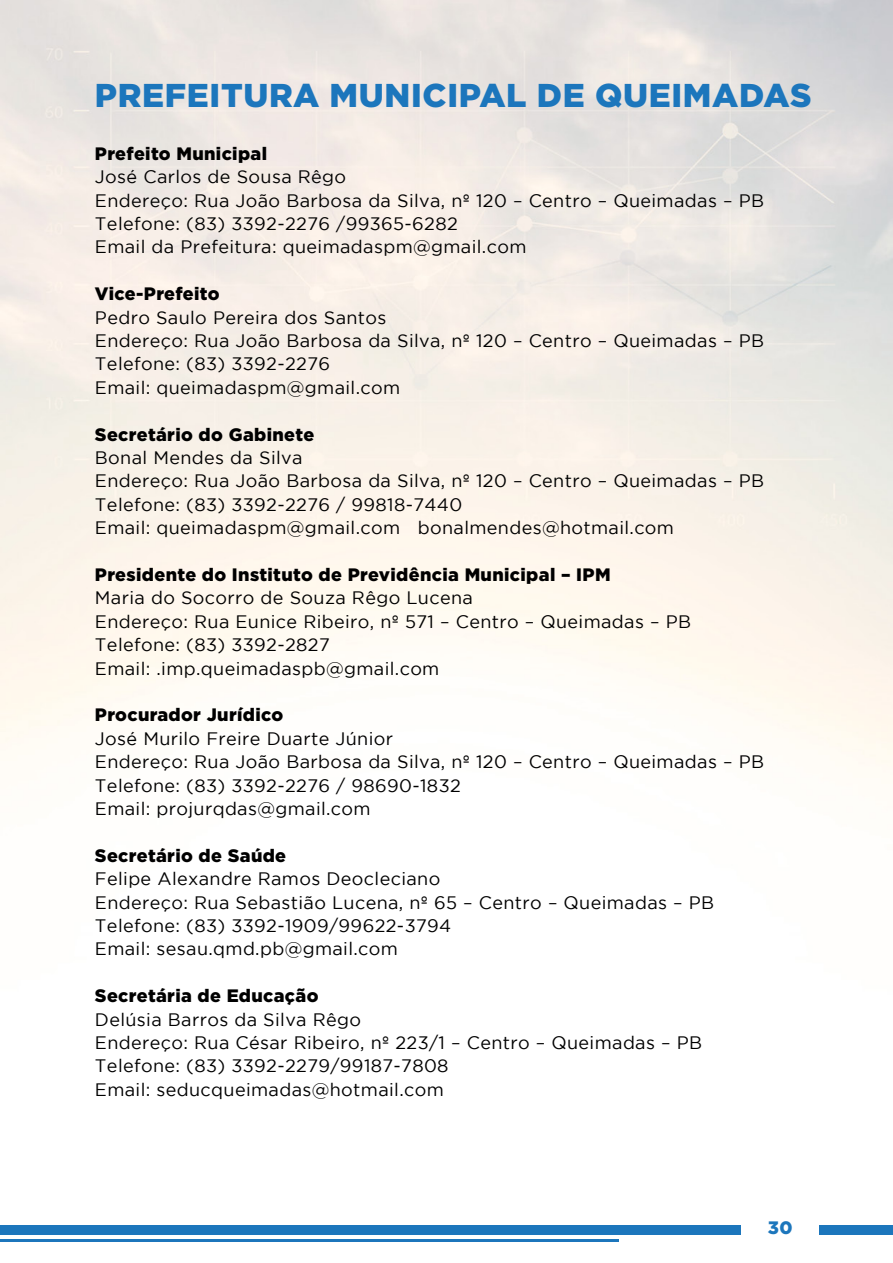
<style>
.page{position:relative;width:893px;height:1263px;background:#fff}
.page>*{position:absolute;margin:0;border:0;box-sizing:border-box;transform-origin:0 0}
.t1{font:900 33px "Gotham";letter-spacing:.02em;color:#1c76bc}
.t2{font:18px/23.4px "Gotham";letter-spacing:.02em;color:#000}
.t3{font:900 18px "Gotham";letter-spacing:.02em;color:#000}
.t4{font:900 18px "Gotham";color:#1c76bc}
</style>
<div class="page">
<div style="left:0;top:1225px;width:741px;height:10px;background:#1c76bc"></div>
<div style="left:819px;top:1225px;width:74px;height:10px;background:#1c76bc"></div>
<hr style="left:0;top:1239px;width:619px;height:3px;background:#1c76bc">
<h1 class="t1" style="left:95px;top:72px;width:718px">PREFEITURA MUNICIPAL DE QUEIMADAS</h1>
<p class="t3" style="left:95px;top:141px;width:174px">Prefeito Municipal</p>
<p class="t2" style="left:95px;top:165px;width:671px">José Carlos de Sousa Rêgo<br>Endereço: Rua João Barbosa da Silva, nº 120 – Centro – Queimadas – PB Telefone: (83) 3392-2276 /99365-6282<br>Email da Prefeitura: queimadaspm@gmail.com</p>
<p class="t3" style="left:95px;top:281px;width:126px">Vice-Prefeito</p>
<p class="t2" style="left:95px;top:305px;width:671px">Pedro Saulo Pereira dos Santos<br>Endereço: Rua João Barbosa da Silva, nº 120 – Centro – Queimadas – PB Telefone: (83) 3392-2276<br>Email: queimadaspm@gmail.com</p>
<p class="t3" style="left:95px;top:422px;width:221px">Secretário do Gabinete</p>
<p class="t2" style="left:95px;top:446px;width:671px">Bonal Mendes da Silva<br>Endereço: Rua João Barbosa da Silva, nº 120 – Centro – Queimadas – PB Telefone: (83) 3392-2276 / 99818-7440<br>Email: queimadaspm@gmail.com bonalmendes@hotmail.com</p>
<p class="t3" style="left:95px;top:562px;width:517px">Presidente do Instituto de Previdência Municipal – IPM</p>
<p class="t2" style="left:95px;top:586px;width:598px">Maria do Socorro de Souza Rêgo Lucena<br>Endereço: Rua Eunice Ribeiro, nº 571 – Centro – Queimadas – PB Telefone: (83) 3392-2827<br>Email: .imp.queimadaspb@gmail.com</p>
<p class="t3" style="left:95px;top:703px;width:190px">Procurador Jurídico</p>
<p class="t2" style="left:95px;top:726px;width:671px">José Murilo Freire Duarte Júnior<br>Endereço: Rua João Barbosa da Silva, nº 120 – Centro – Queimadas – PB Telefone: (83) 3392-2276 / 98690-1832<br>Email: projurqdas@gmail.com</p>
<p class="t3" style="left:95px;top:843px;width:193px">Secretário de Saúde</p>
<p class="t2" style="left:95px;top:867px;width:621px">Felipe Alexandre Ramos Deocleciano<br>Endereço: Rua Sebastião Lucena, nº 65 – Centro – Queimadas – PB Telefone: (83) 3392-1909/99622-3794<br>Email: sesau.qmd.pb@gmail.com</p>
<p class="t3" style="left:95px;top:983px;width:225px">Secretária de Educação</p>
<p class="t2" style="left:95px;top:1007px;width:609px">Delúsia Barros da Silva Rêgo<br>Endereço: Rua César Ribeiro, nº 223/1 – Centro – Queimadas – PB Telefone: (83) 3392-2279/99187-7808<br>Email: seducqueimadas@hotmail.com</p>
<p class="t4" style="left:768px;top:1215px;width:26px">30</p>
</div>
